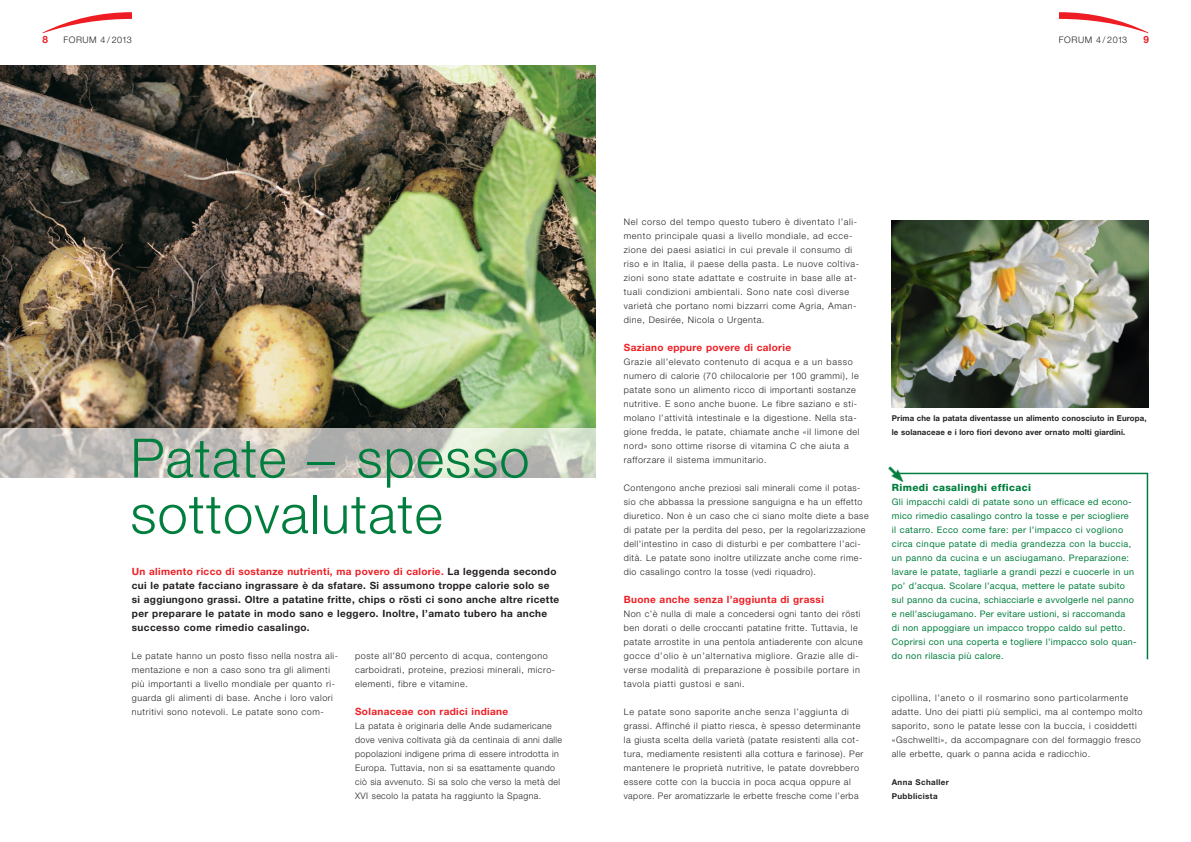
<style>
.page{position:relative;width:1191px;height:842px;background:#fff}
.page>*{position:absolute;margin:0;border:0;box-sizing:border-box;transform-origin:0 0}
.t1{font:300 54px/56px "Helvetica Neue";letter-spacing:.02em;color:#007e3d}
.t2{font:700 10px/14px "Helvetica Neue";letter-spacing:.035em;color:#231f20}
.t3{font:700 10px "Helvetica Neue";letter-spacing:.035em;color:#ee1d23}
.t4{font:800 10px "Helvetica Neue";letter-spacing:.04em;color:#007e3d}
.t5{font:300 9px/14px "Helvetica Neue";letter-spacing:.06em;color:#231f20}
.t6{font:9px/14px "Helvetica Neue";letter-spacing:.035em;color:#007e3d}
.t7{font:700 8px/14px "Helvetica Neue";letter-spacing:.015em;color:#231f20}
.t8{font:700 8px/14px "Helvetica Neue";letter-spacing:.045em;color:#231f20}
.s1{color:#ee1d23}
</style>
<div class="page">
<svg style="left:1059px;top:12px;width:89px;height:21px"></svg>
<svg style="left:43px;top:12px;width:89px;height:21px"></svg>
<img style="left:891px;top:220px;width:257px;height:187px">
<img style="left:0;top:65px;width:595px;height:364px">
<hr style="left:898px;top:473px;width:250px;height:1px;background:#007e3d">
<hr style="left:1146px;top:474px;width:2px;height:185px;background:#007e3d">
<img style="left:888px;top:466px;width:17px;height:16px">
<img style="left:0;top:429px;width:595px;height:48px">
<p class="t3" style="left:43px;top:35px;width:7px">8</p>
<p class="t5" style="left:63px;top:33px;width:70px">FORUM 4 / 2013</p>
<p class="t5" style="left:1058px;top:33px;width:70px">FORUM 4 / 2013</p>
<p class="t3" style="left:1143px;top:35px;width:7px">9</p>
<h1 class="t1" style="left:130px;top:435px;width:400px">Patate − spesso sottovalutate</h1>
<p class="t2" style="left:132px;top:566px;width:429px"><span class="s1">Un alimento ricco di sostanze nutrienti, ma povero di calorie.</span> La leggenda secondo cui le patate facciano ingrassare è da sfatare. Si assumono troppe calorie solo se si aggiungono grassi. Oltre a patatine fritte, chips o rösti ci sono anche altre ricette per preparare le patate in modo sano e leggero. Inoltre, l’amato tubero ha anche successo come rimedio casalingo.</p>
<p class="t5" style="left:132px;top:650px;width:208px">Le patate hanno un posto fisso nella nostra ali&shy;mentazione e non a caso sono tra gli alimenti più importanti a livello mondiale per quanto ri&shy;guarda gli alimenti di base. Anche i loro valori nutritivi sono notevoli. Le patate sono com-</p>
<p class="t5" style="left:355px;top:650px;width:202px">poste all’80 percento di acqua, contengono carboidrati, proteine, preziosi minerali, micro&shy;elementi, fibre e vitamine.</p>
<p class="t3" style="left:355px;top:708px;width:154px">Solanaceae con radici indiane</p>
<p class="t5" style="left:355px;top:720px;width:208px">La patata è originaria delle Ande sudamericane dove veniva coltivata già da centinaia di anni dalle popolazioni indigene prima di essere introdotta in Europa. Tuttavia, non si sa esattamente quando ciò sia avvenuto. Si sa solo che verso la metà del XVI secolo la patata ha raggiunto la Spagna.</p>
<p class="t5" style="left:624px;top:216px;width:237px">Nel corso del tempo questo tubero è diventato l’ali&shy;mento principale quasi a livello mondiale, ad ecce&shy;zione dei paesi asiatici in cui prevale il consumo di riso e in Italia, il paese della pasta. Le nuove coltiva&shy;zioni sono state adattate e costruite in base alle at&shy;tuali condizioni ambientali. Sono nate così diverse varietà che portano nomi bizzarri come Agria, Aman&shy;dine, Desirée, Nicola o Urgenta.</p>
<p class="t3" style="left:624px;top:344px;width:169px">Saziano eppure povere di calorie</p>
<p class="t5" style="left:624px;top:356px;width:237px">Grazie all’elevato contenuto di acqua e a un basso numero di calorie (70 chilocalorie per 100 grammi), le patate sono un alimento ricco di importanti sostanze nutritive. E sono anche buone. Le fibre saziano e sti&shy;molano l’attività intestinale e la digestione. Nella sta&shy;gione fredda, le patate, chiamate anche «il limone del nord» sono ottime risorse di vitamina C che aiuta a rafforzare il sistema immunitario.</p>
<p class="t5" style="left:624px;top:482px;width:246px">Contengono anche preziosi sali minerali come il potas&shy;sio che abbassa la pressione sanguigna e ha un effetto diuretico. Non è un caso che ci siano molte diete a base di patate per la perdita del peso, per la regolarizzazione dell’intestino in caso di disturbi e per combattere l’aci&shy;dità. Le patate sono inoltre utilizzate anche come rime&shy;dio casalingo contro la tosse (vedi riquadro).</p>
<p class="t3" style="left:624px;top:596px;width:202px">Buone anche senza l’aggiunta di grassi</p>
<p class="t5" style="left:624px;top:608px;width:240px">Non c’è nulla di male a concedersi ogni tanto dei rösti ben dorati o delle croccanti patatine fritte. Tuttavia, le patate arrostite in una pentola antiaderente con alcune gocce d’olio è un’alternativa migliore. Grazie alle di&shy;verse modalità di preparazione è possibile portare in tavola piatti gustosi e sani.</p>
<p class="t5" style="left:624px;top:706px;width:241px">Le patate sono saporite anche senza l’aggiunta di grassi. Affinché il piatto riesca, è spesso determinante la giusta scelta della varietà (patate resistenti alla cot&shy;tura, mediamente resistenti alla cottura e farinose). Per mantenere le proprietà nutritive, le patate dovrebbero essere cotte con la buccia in poca acqua oppure al vapore. Per aromatizzarle le erbette fresche come l’erba</p>
<p class="t7" style="left:892px;top:412px;width:256px">Prima che la patata diventasse un alimento conosciuto in Europa, le solanaceae e i loro fiori devono aver ornato molti giardini.</p>
<p class="t4" style="left:892px;top:484px;width:141px">Rimedi casalinghi efficaci</p>
<p class="t6" style="left:892px;top:496px;width:246px">Gli impacchi caldi di patate sono un efficace ed econo&shy;mico rimedio casalingo contro la tosse e per sciogliere<br>il catarro. Ecco come fare: per l’impacco ci vogliono circa cinque patate di media grandezza con la buccia, un panno da cucina e un asciugamano. Preparazione: lavare le patate, tagliarle a grandi pezzi e cuocerle in un po’ d’acqua. Scolare l’acqua, mettere le patate subito sul panno da cucina, schiacciarle e avvolgerle nel panno e nell’asciugamano. Per evitare ustioni, si raccomanda<br>di non appoggiare un impacco troppo caldo sul petto.<br>Coprirsi con una coperta e togliere l’impacco solo quan&shy;do non rilascia più calore.</p>
<p class="t5" style="left:891px;top:692px;width:252px">cipollina, l’aneto o il rosmarino sono particolarmente adatte. Uno dei piatti più semplici, ma al contempo molto saporito, sono le patate lesse con la buccia, i cosiddetti «Gschwellti», da accompagnare con del formaggio fresco alle erbette, quark o panna acida e radicchio.</p>
<p class="t8" style="left:891px;top:776px;width:59px">Anna Schaller<br>Pubblicista</p>
</div>
